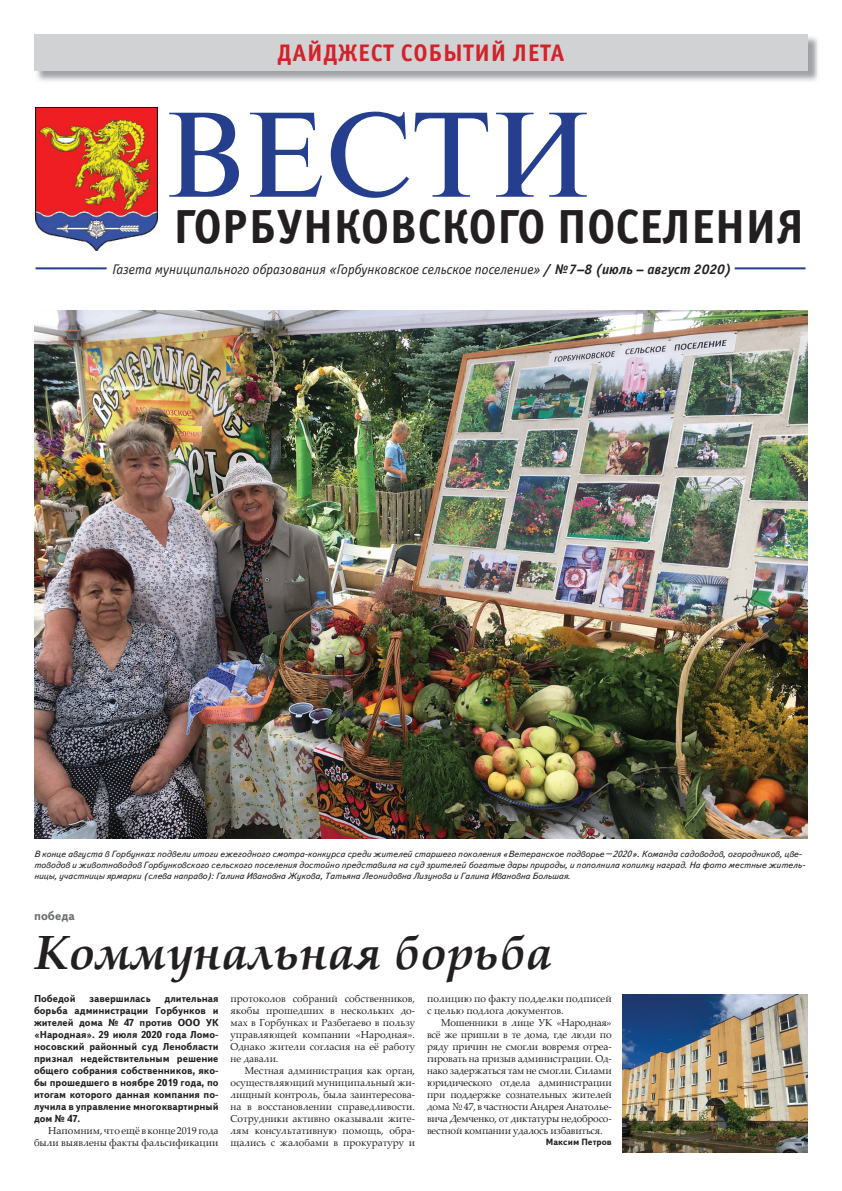
<style>
.page{position:relative;width:842px;height:1191px;background:#fff}
.page>*{position:absolute;margin:0;border:0;box-sizing:border-box;transform-origin:0 0}
.t1{font:120px "Newton C";color:#253f8e}
.t2{font:700 48px "Officina Sans C";color:#231f20}
.t3{font:italic 700 48px "Palatino Linotype";color:#231f20}
.t4{font:700 24px "Officina Sans C";letter-spacing:.03em;color:#d1232a}
.t5{font:italic 14px "Officina Sans C";color:#231f20}
.t6{font:700 12px "Text Book C";color:#6c6d70}
.t7{font:10px/12px "Palatino Linotype";color:#231f20;text-align:justify}
.t8{font:700 10px/12px "Text Book C";color:#231f20;text-align:justify}
.t9{font:italic 9px/11px "Text Book C";color:#231f20}
.t10{font:700 9px "Text Book C";color:#231f20}
.s1{font-weight:700}
</style>
<div class="page">
<img style="left:36px;top:107px;width:122px;height:143px">
<hr style="left:36px;top:267px;width:71px;height:2px;background:#253f8e">
<hr style="left:735px;top:267px;width:70px;height:2px;background:#253f8e">
<img style="left:35px;top:37px;width:783px;height:44px">
<img style="left:815px;top:37px;width:1px;height:44px">
<div style="left:34px;top:34px;width:774px;height:36px;background:#d1d2d4"></div>
<img style="left:34px;top:310px;width:774px;height:528px">
<img style="left:623px;top:994px;width:185px;height:158px">
<h3 class="t4" style="left:277px;top:39px;width:289px">ДАЙДЖЕСТ СОБЫТИЙ ЛЕТА</h3>
<h1 class="t1" style="left:164px;top:90px;width:428px">ВЕСТИ</h1>
<h2 class="t2" style="left:173px;top:199px;width:632px">ГОРБУНКОВСКОГО ПОСЕЛЕНИЯ</h2>
<h3 class="t5" style="left:112px;top:261px;width:620px">Газета муниципального образования «Горбунковское сельское поселение» <span class="s1">/ №7–8 (июль – август 2020)</span></h3>
<p class="t9" style="left:34px;top:848px;width:773px">В конце августа в Горбунках подвели итоги ежегодного смотра-конкурса среди жителей старшего поколения «Ветеранское подворье–2020». Команда садоводов, огородников, цве&shy;товодов и животноводов Горбунковского сельского поселения достойно представила на суд зрителей богатые дары природы, и пополнила копилку наград. На фото местные житель&shy;ницы, участницы ярмарки (слева направо): Галина Ивановна Жукова, Татьяна Леонидовна Лизунова и Галина Ивановна Большая.</p>
<p class="t6" style="left:34px;top:908px;width:42px">победа</p>
<h2 class="t3" style="left:34px;top:918px;width:520px">Коммунальная борьба</h2>
<p class="t8" style="left:34px;top:992px;width:43px">Победой</p>
<p class="t8" style="left:89px;top:992px;width:63px">завершилась</p>
<p class="t7" style="left:427px;top:992px;width:186px">полицию по факту подделки подписей с целью подлога документов.</p>
<p class="t7" style="left:427px;top:1016px;width:186px;text-indent:14px">Мошенники в лице УК «Народная» всё же пришли в те дома, где люди по ряду причин не смогли вовремя отреа&shy;гировать на призыв администрации. Од&shy;нако задержаться там не смогли. Силами юридического отдела администрации при поддержке сознательных жителей дома № 47, в частности Андрея Анатолье&shy;вича Демченко, от диктатуры недобросо&shy;вестной компании удалось избавиться.</p>
<p class="t10" style="left:546px;top:1136px;width:67px">Максим Петров</p>
<p class="t7" style="left:231px;top:992px;width:186px">протоколов собраний собственников, якобы прошедших в нескольких до&shy;мах в Горбунках и Разбегаево в пользу управляющей компании «Народная».<br>Однако жители согласия на её работу не давали.</p>
<p class="t7" style="left:231px;top:1064px;width:186px;text-indent:14px">Местная администрация как орган, осуществляющий муниципальный жи&shy;лищный контроль, была заинтересова&shy;на в восстановлении справедливости.<br>Сотрудники активно оказывали жите&shy;лям консультативную помощь, обра&shy;щались с жалобами в прокуратуру и</p>
<p class="t8" style="left:34px;top:992px;width:186px;text-indent:130px">длительная борьба администрации Горбунков и жителей дома № 47 против ООО УК «Народная». 29 июля 2020 года Ломо&shy;носовский районный суд Ленобласти признал недействительным решение общего собрания собственников, яко&shy;бы прошедшего в ноябре 2019 года, по итогам которого данная компания по&shy;лучила в управление многоквартирный дом № 47.</p>
<p class="t7" style="left:34px;top:1124px;width:186px;text-align:right">Напомним, что ещё в конце 2019 года были выявлены факты фальсификации</p>
</div>
